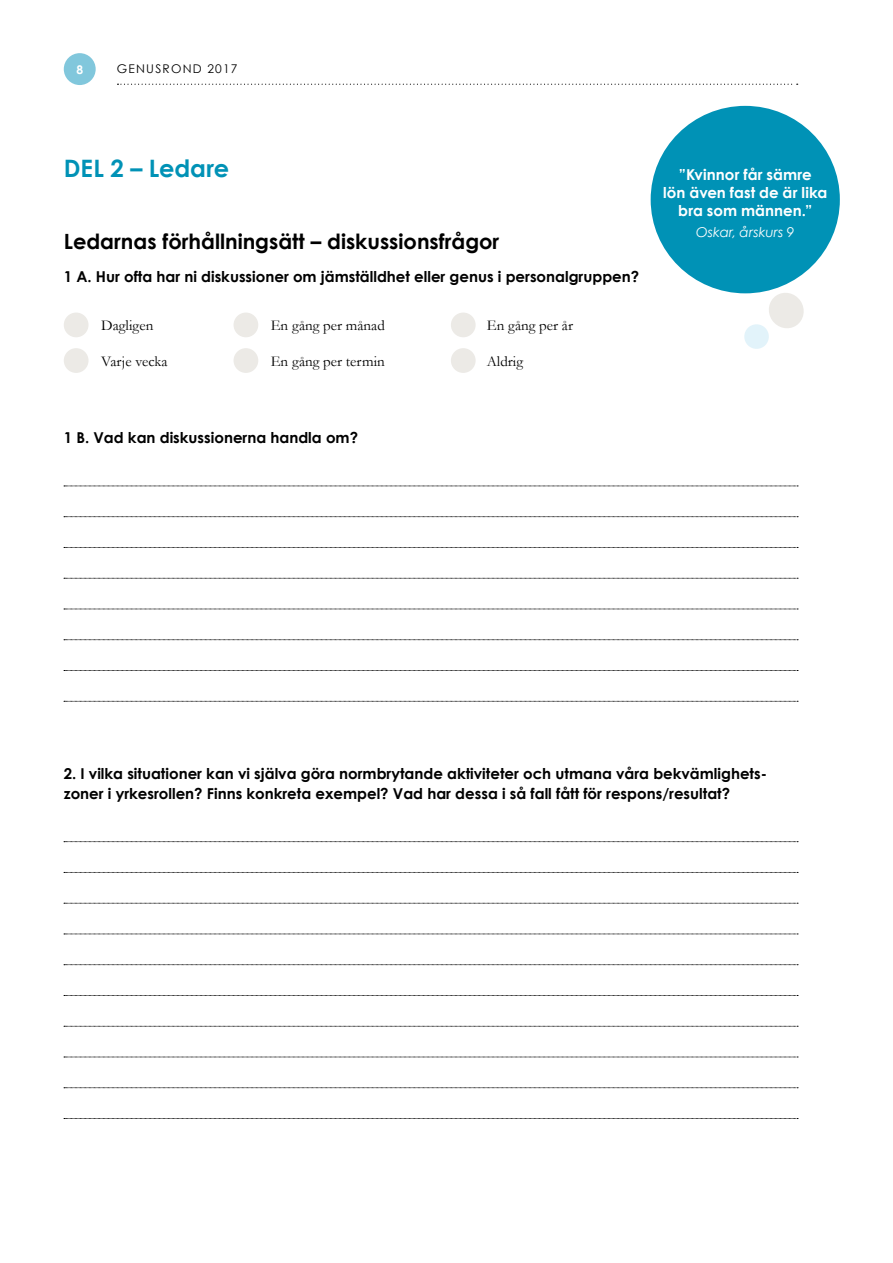
<style>
.page{position:relative;width:893px;height:1263px;background:#fff}
.page>*{position:absolute;margin:0;border:0;box-sizing:border-box;transform-origin:0 0}
.t1{font:700 24px "Century Gothic";letter-spacing:-.005em;color:#0092b6}
.t2{font:700 21px "Century Gothic";color:#000}
.t3{font:700 15px/19.5px "Century Gothic";color:#000}
.t4{font:15px "Garamond";color:#000}
.t5{font:700 15px/18px "Century Gothic";letter-spacing:.005em;color:#fff;text-align:center}
.t6{font:italic 13.5px "Century Gothic";letter-spacing:.015em;color:#fff}
.t7{font:12px "Century Gothic";letter-spacing:.1em;color:#000}
.t8{font:700 12px "Century Gothic";color:#fff}
</style>
<div class="page">
<div style="left:64px;top:53px;width:32px;height:32px;background:#81c7dc;border-radius:50%"></div>
<svg style="left:117px;top:84px;width:681px;height:1px"></svg>
<svg style="left:64px;top:486px;width:734px;height:1px"></svg>
<svg style="left:64px;top:516px;width:734px;height:1px"></svg>
<svg style="left:64px;top:547px;width:734px;height:1px"></svg>
<svg style="left:64px;top:578px;width:734px;height:1px"></svg>
<svg style="left:64px;top:609px;width:734px;height:1px"></svg>
<svg style="left:64px;top:639px;width:734px;height:1px"></svg>
<svg style="left:64px;top:670px;width:734px;height:1px"></svg>
<svg style="left:64px;top:701px;width:734px;height:1px"></svg>
<svg style="left:64px;top:841px;width:734px;height:1px"></svg>
<svg style="left:64px;top:872px;width:734px;height:1px"></svg>
<svg style="left:64px;top:903px;width:734px;height:1px"></svg>
<svg style="left:64px;top:934px;width:734px;height:1px"></svg>
<svg style="left:64px;top:964px;width:734px;height:1px"></svg>
<svg style="left:64px;top:995px;width:734px;height:1px"></svg>
<svg style="left:64px;top:1026px;width:734px;height:1px"></svg>
<svg style="left:64px;top:1057px;width:734px;height:1px"></svg>
<svg style="left:64px;top:1087px;width:734px;height:1px"></svg>
<svg style="left:64px;top:1118px;width:734px;height:1px"></svg>
<div style="left:64px;top:313px;width:25px;height:24px;background:#eceae6;border-radius:50%"></div>
<div style="left:64px;top:348px;width:25px;height:25px;background:#eceae6;border-radius:50%"></div>
<div style="left:234px;top:313px;width:24px;height:24px;background:#eceae6;border-radius:50%"></div>
<div style="left:234px;top:348px;width:24px;height:25px;background:#eceae6;border-radius:50%"></div>
<div style="left:451px;top:313px;width:25px;height:24px;background:#eceae6;border-radius:50%"></div>
<div style="left:451px;top:348px;width:25px;height:25px;background:#eceae6;border-radius:50%"></div>
<div style="left:651px;top:106px;width:189px;height:187px;background:#0092b6;border-radius:50%"></div>
<svg style="left:743px;top:290px;width:61px;height:59px"></svg>
<p class="t8" style="left:76px;top:62px;width:8px">8</p>
<p class="t7" style="left:117px;top:61px;width:122px">GENUSROND 2017</p>
<h1 class="t1" style="left:64px;top:154px;width:167px">DEL 2 – Ledare</h1>
<h2 class="t2" style="left:64px;top:229px;width:437px">Ledarnas förhållningsätt – diskussionsfrågor</h2>
<p class="t3" style="left:64px;top:266px;width:577px">1 A. Hur ofta har ni diskussioner om jämställdhet eller genus i personalgruppen?</p>
<p class="t4" style="left:101px;top:317px;width:54px">Dagligen</p>
<p class="t4" style="left:271px;top:317px;width:116px">En gång per månad</p>
<p class="t4" style="left:487px;top:317px;width:88px">En gång per år</p>
<p class="t4" style="left:101px;top:353px;width:68px">Varje vecka</p>
<p class="t4" style="left:271px;top:353px;width:115px">En gång per termin</p>
<p class="t4" style="left:487px;top:353px;width:38px">Aldrig</p>
<p class="t3" style="left:64px;top:428px;width:296px">1 B. Vad kan diskussionerna handla om?</p>
<p class="t5" style="left:663px;top:165px;width:166px">”Kvinnor får sämre<br>lön även fast de är lika bra som männen.”</p>
<p class="t6" style="left:696px;top:224px;width:100px">Oskar, årskurs 9</p>
<p class="t3" style="left:64px;top:764px;width:705px">2. I vilka situationer kan vi själva göra normbrytande aktiviteter och utmana våra bekvämlighets&shy;zoner i yrkesrollen? Finns konkreta exempel? Vad har dessa i så fall fått för respons/resultat?</p>
</div>
